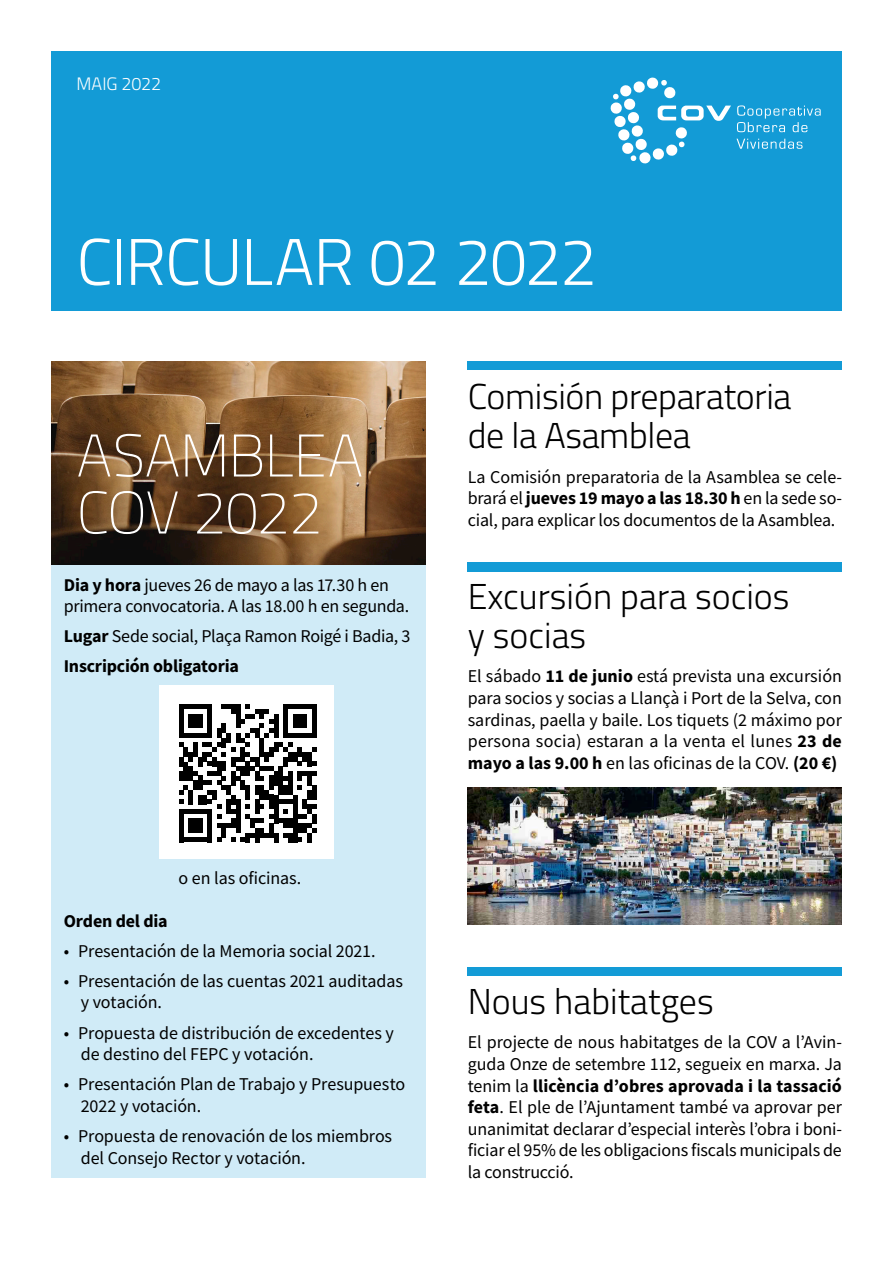
<style>
.page{position:relative;width:893px;height:1263px;background:#fff}
.page>*{position:absolute;margin:0;border:0;box-sizing:border-box;transform-origin:0 0}
.t1{font:300 66px "Cairo";letter-spacing:-.02em;color:#fff}
.t2{font:200 60px/57px "Cairo";letter-spacing:-.02em;color:#fff}
.t3{font:300 36px/39px "Cairo";color:#000}
.t4{font:18px/21.6px "Source Sans Pro";letter-spacing:-.01em;color:#000}
.t5{font:700 18px "Source Sans Pro";letter-spacing:-.01em;color:#000}
.t6{font:300 18px "Cairo";letter-spacing:-.005em;color:#fff}
.s1{font-weight:700}
</style>
<div class="page">
<div style="left:51px;top:51px;width:791px;height:259px;background:#139bd6"></div>
<svg style="left:610px;top:77px;width:211px;height:87px"></svg>
<div style="left:51px;top:564px;width:374px;height:614px;background:#d0ebf7"></div>
<div style="left:468px;top:361px;width:374px;height:9px;background:#139bd6"></div>
<div style="left:160px;top:685px;width:174px;height:173px;background:#fff"></div>
<svg style="left:179px;top:704px;width:137px;height:138px"></svg>
<img style="left:51px;top:361px;width:374px;height:203px">
<div style="left:468px;top:967px;width:374px;height:8px;background:#139bd6"></div>
<div style="left:468px;top:562px;width:374px;height:9px;background:#139bd6"></div>
<img style="left:468px;top:788px;width:374px;height:137px">
<p class="t6" style="left:77px;top:71px;width:86px">MAIG 2022</p>
<p class="t1" style="left:77px;top:214px;width:522px">CIRCULAR 02 2022</p>
<p class="t2" style="left:77px;top:428px;width:288px">ASAMBLEA<br>COV 2022</p>
<p class="t4" style="left:64px;top:574px;width:347px"><span class="s1">Dia y hora</span> jueves 26 de mayo a las 17.30 h en primera convocatoria. A las 18.00 h en segunda.</p>
<p class="t4" style="left:64px;top:625px;width:348px"><span class="s1">Lugar</span> Sede social, Plaça Ramon Roigé i Badia, 3</p>
<p class="t5" style="left:64px;top:654px;width:177px">Inscripción obligatoria</p>
<p class="t4" style="left:179px;top:867px;width:124px">o en las oficinas.</p>
<p class="t5" style="left:64px;top:908px;width:105px">Orden del dia</p>
<p class="t4" style="left:64px;top:940px;width:313px">• Presentación de la Memoria social 2021.</p>
<p class="t4" style="left:81px;top:970px;width:324px;text-indent:-17px">• Presentación de las cuentas 2021 auditadas y votación.</p>
<p class="t4" style="left:81px;top:1022px;width:315px;text-indent:-17px">• Propuesta de distribución de excedentes y de destino del FEPC y votación.</p>
<p class="t4" style="left:81px;top:1073px;width:326px;text-indent:-17px">• Presentación Plan de Trabajo y Presupuesto<br>2022 y votación.</p>
<p class="t4" style="left:81px;top:1125px;width:313px;text-indent:-17px">• Propuesta de renovación de los miembros del Consejo Rector y votación.</p>
<p class="t3" style="left:468px;top:377px;width:325px">Comisión preparatoria de la Asamblea</p>
<p class="t4" style="left:468px;top:466px;width:376px;text-align:justify">La Comisión preparatoria de la Asamblea se cele&shy;brará el <span class="s1">jueves 19 mayo a las 18.30 h</span> en la sede so&shy;cial, para explicar los documentos de la Asamblea.</p>
<p class="t3" style="left:468px;top:577px;width:323px">Excursión para socios y socias</p>
<p class="t4" style="left:468px;top:665px;width:376px;text-align:justify">El sábado <span class="s1">11 de junio</span> está prevista una excursión para socios y socias a Llançà i Port de la Selva, con sardinas, paella y baile. Los tiquets (2 máximo por persona socia) estaran a la venta el lunes <span class="s1">23 de mayo a las 9.00 h</span> en las oficinas de la COV. <span class="s1">(20 €)</span></p>
<p class="t3" style="left:468px;top:982px;width:248px">Nous habitatges</p>
<p class="t4" style="left:468px;top:1031px;width:376px;text-align:justify">El projecte de nous habitatges de la COV a l’Avin&shy;guda Onze de setembre 112, segueix en marxa. Ja tenim la <span class="s1">llicència d’obres aprovada i la tassació feta</span>. El ple de l’Ajuntament també va aprovar per unanimitat declarar d’especial interès l’obra i boni&shy;ficiar el 95% de les obligacions fiscals municipals de la construcció.</p>
</div>
